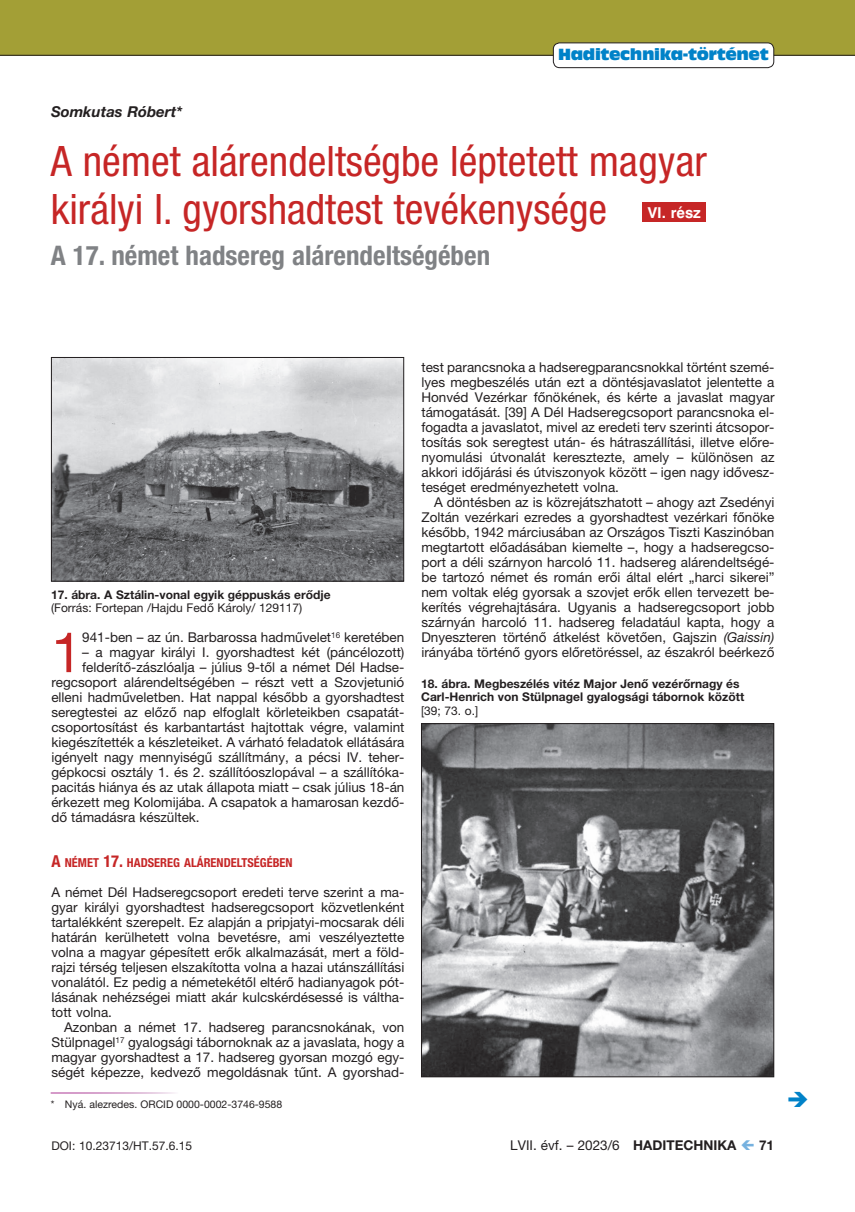
<style>
.page{position:relative;width:855px;height:1212px;background:#fff}
.page>*{position:absolute;margin:0;border:0;box-sizing:border-box;transform-origin:0 0}
.t1{font:55.5px "Helvetica Neue LT Pro";color:#c62626}
.t2{font:condensed 42px/48px "Helvetica Neue LT Pro";color:#c62626}
.t3{font:700 condensed 27px "Helvetica Neue LT Pro";color:#808285}
.t4{font:15px "Antique Olive Compact";letter-spacing:-.02em;color:#0082c8}
.t5{font:italic 700 15px "Helvetica Neue LT Pro";color:#231f20}
.t6{font:15px "Swiss 721 HU Bold";color:#fff}
.t7{font:13.5px/15px "Helvetica Neue LT Pro";color:#231f20;text-align:justify}
.t8{font:700 13.5px "Helvetica Neue LT Pro";color:#231f20}
.t9{font:700 condensed 12.3px "Helvetica Neue LT Pro";color:#c62626}
.t10{font:700 12px/13.5px "Helvetica Neue LT Pro";color:#231f20}
.t11{font:12px "Helvetica Neue LT Pro";color:#231f20}
.t12{font:10.5px "Helvetica Neue LT Pro";color:#231f20}
.s1{font-size:16.5px}
.s2{font-style:italic}
.s3{font-weight:700}
</style>
<div class="page">
<div style="left:0;top:0;width:855px;height:55px;background:#a39f36"></div>
<hr style="left:0;top:55px;width:855px;height:1px;background:#231f20">
<div style="left:553px;top:43px;width:220px;height:25px;background:#fff;border-radius:6px"></div>
<div style="left:553px;top:43px;width:221px;height:25px;border:1px solid #231f20;border-radius:6px"></div>
<div style="left:642px;top:202px;width:64px;height:20px;background:#c62626"></div>
<img style="left:53px;top:359px;width:349px;height:220px">
<div style="left:51px;top:357px;width:353px;height:224px;border:1px solid #231f20"></div>
<img style="left:423px;top:725px;width:349px;height:350px">
<div style="left:421px;top:723px;width:353px;height:354px;border:1px solid #231f20"></div>
<p class="t4" style="left:558px;top:44px;width:212px">Haditechnika-történet</p>
<p class="t5" style="left:51px;top:102px;width:133px">Somkutas Róbert*</p>
<h2 class="t2" style="left:51px;top:137px;width:657px">A német alárendeltségbe léptetett magyar királyi I. gyorshadtest tevékenysége</h2>
<h3 class="t3" style="left:51px;top:239px;width:441px">A 17. német hadsereg alárendeltségében</h3>
<p class="t6" style="left:648px;top:204px;width:55px">VI. rész</p>
<p class="t10" style="left:51px;top:587px;width:281px">17. ábra. A Sztálin-vonal egyik géppuskás erődje</p>
<p class="t11" style="left:51px;top:601px;width:253px">(Forrás: Fortepan /Hajdu Fedő Károly/ 129117)</p>
<h1 class="t1" style="left:51px;top:619px;width:32px">1</h1>
<p class="t7" style="left:82px;top:630px;width:324px">941-ben – az ún. Barbarossa hadművelet<sup>16</sup> keretében</p>
<p class="t7" style="left:82px;top:645px;width:324px">– a magyar királyi I. gyorshadtest két (páncélozott)</p>
<p class="t7" style="left:82px;top:660px;width:324px">felderítő-zászlóalja – július 9-től a német Dél Hadse-</p>
<p class="t7" style="left:51px;top:675px;width:354px">regcsoport alárendeltségében – részt vett a Szovjetunió</p>
<p class="t7" style="left:51px;top:690px;width:354px">elleni hadműveletben. Hat nappal később a gyorshadtest</p>
<p class="t7" style="left:51px;top:705px;width:354px">seregtestei az előző nap elfoglalt körleteikben csapatát-</p>
<p class="t7" style="left:51px;top:720px;width:354px">csoportosítást és karbantartást hajtottak végre, valamint</p>
<p class="t7" style="left:51px;top:735px;width:354px">kiegészítették a készleteiket. A várható feladatok ellátására</p>
<p class="t7" style="left:51px;top:750px;width:354px">igényelt nagy mennyiségű szállítmány, a pécsi IV. teher-</p>
<p class="t7" style="left:51px;top:765px;width:354px">gépkocsi osztály 1. és 2. szállítóoszlopával – a szállítóka-</p>
<p class="t7" style="left:51px;top:780px;width:354px">pacitás hiánya és az utak állapota miatt – csak július 18-án</p>
<p class="t7" style="left:51px;top:795px;width:354px">érkezett meg Kolomijába. A csapatok a hamarosan kezdő-</p>
<p class="t7" style="left:51px;top:810px;width:150px">dő támadásra készültek.</p>
<p class="t9" style="left:51px;top:855px;width:243px"><span class="s1">A</span> NÉMET <span class="s1">17.</span> HADSEREG ALÁRENDELTSÉGÉBEN</p>
<p class="t7" style="left:51px;top:885px;width:354px">A német Dél Hadseregcsoport eredeti terve szerint a ma&shy;gyar királyi gyorshadtest hadseregcsoport közvetlenként tartalékként szerepelt. Ez alapján a pripjatyi-mocsarak déli határán kerülhetett volna bevetésre, ami veszélyeztette volna a magyar gépesített erők alkalmazását, mert a föld&shy;rajzi térség teljesen elszakította volna a hazai utánszállítási vonalától. Ez pedig a németekétől eltérő hadianyagok pót&shy;lásának nehézségei miatt akár kulcskérdésessé is váltha&shy;tott volna.</p>
<p class="t7" style="left:51px;top:1020px;width:354px;text-indent:13px">Azonban a német 17. hadsereg parancsnokának, von Stülpnagel<sup>17</sup> gyalogsági tábornoknak az a javaslata, hogy a magyar gyorshadtest a 17. hadsereg gyorsan mozgó egy&shy;ségét képezze, kedvező megoldásnak tűnt. A gyorshad-</p>
<p class="t12" style="left:51px;top:1097px;width:233px">* Nyá. alezredes. ORCID 0000-0002-3746-9588</p>
<p class="t11" style="left:51px;top:1139px;width:142px">DOI: 10.23713/HT.57.6.15</p>
<p class="t7" style="left:421px;top:360px;width:354px">test parancsnoka a hadseregparancsnokkal történt szemé&shy;lyes megbeszélés után ezt a döntésjavaslatot jelentette a Honvéd Vezérkar főnökének, és kérte a javaslat magyar támogatását. [39] A Dél Hadseregcsoport parancsnoka el&shy;fogadta a javaslatot, mivel az eredeti terv szerinti átcsopor&shy;tosítás sok seregtest után- és hátraszállítási, illetve előre&shy;nyomulási útvonalát keresztezte, amely – különösen az akkori időjárási és útviszonyok között – igen nagy idővesz&shy;teséget eredményezhetett volna.</p>
<p class="t7" style="left:421px;top:495px;width:354px;text-indent:13px">A döntésben az is közrejátszhatott – ahogy azt Zsedényi Zoltán vezérkari ezredes a gyorshadtest vezérkari főnöke később, 1942 márciusában az Országos Tiszti Kaszinóban megtartott előadásában kiemelte –, hogy a hadseregcso&shy;port a déli szárnyon harcoló 11. hadsereg alárendeltségé&shy;be tartozó német és román erői által elért „harci sikerei” nem voltak elég gyorsak a szovjet erők ellen tervezett be&shy;kerítés végrehajtására. Ugyanis a hadseregcsoport jobb szárnyán harcoló 11. hadsereg feladatául kapta, hogy a Dnyeszteren történő átkelést követően, Gajszin <span class="s2">(Gaissin) </span>irányába történő gyors előretöréssel, az északról beérkező</p>
<p class="t10" style="left:421px;top:676px;width:324px">18. ábra. Megbeszélés vitéz Major Jenő vezérőrnagy és<br>Carl-Henrich von Stülpnagel gyalogsági tábornok között</p>
<p class="t11" style="left:421px;top:703px;width:59px">[39; 73. o.]</p>
<p class="t7" style="left:510px;top:1137px;width:228px">LVII. évf. – 2023/6 <span class="s3">HADITECHNIKA</span></p>
<p class="t8" style="left:759px;top:1137px;width:17px">71</p>
</div>
